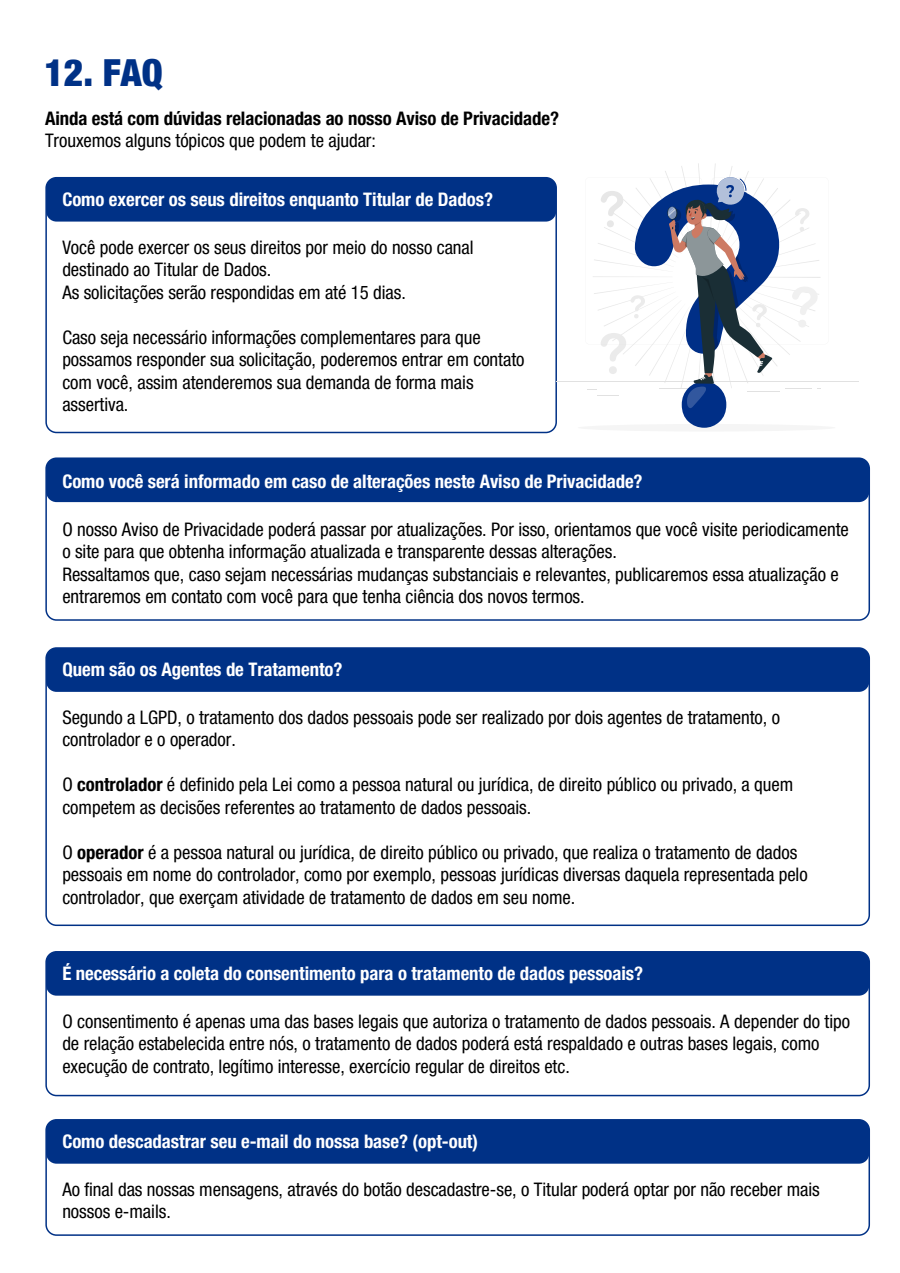
<style>
.page{position:relative;width:900px;height:1273px;background:#fff}
.page>*{position:absolute;margin:0;border:0;box-sizing:border-box;transform-origin:0 0}
.t1{font:37.5px "Helvetica Neue LT 97 Blk Cn";color:#003186}
.t2{font:18.75px/22.5px "Helvetica Neue LT 57 Cn";letter-spacing:-.005em;color:#000}
.t3{font:18.75px "Helvetica Neue LT 77 Bd Cn";letter-spacing:-.005em;color:#fff}
.t4{font:18.75px "Helvetica Neue LT 77 Bd Cn";letter-spacing:-.005em;color:#000}
.s1{font-family:"Helvetica Neue LT 77 Bd Cn"}
</style>
<div class="page">
<div style="left:45px;top:177px;width:512px;height:256px;border:2px solid #003186;border-radius:10px"></div>
<div style="left:46px;top:178px;width:510px;height:44px;background:#003186;border-radius:10px"></div>
<div style="left:45px;top:457px;width:825px;height:164px;border:2px solid #003186;border-radius:10px"></div>
<div style="left:46px;top:458px;width:823px;height:44px;background:#003186;border-radius:10px"></div>
<div style="left:45px;top:647px;width:825px;height:279px;border:2px solid #003186;border-radius:10px"></div>
<div style="left:46px;top:648px;width:823px;height:44px;background:#003186;border-radius:10px"></div>
<div style="left:45px;top:951px;width:825px;height:145px;border:2px solid #003186;border-radius:10px"></div>
<div style="left:46px;top:952px;width:823px;height:44px;background:#003186;border-radius:10px"></div>
<div style="left:45px;top:1119px;width:825px;height:117px;border:2px solid #003186;border-radius:10px"></div>
<div style="left:46px;top:1120px;width:823px;height:44px;background:#003186;border-radius:10px"></div>
<hr style="left:556px;top:381px;width:303px;height:1px;background:#e1e1e1">
<div style="left:578px;top:424px;width:257px;height:7px;background:#f5f5f5;border-radius:50%"></div>
<svg style="left:587px;top:175px;width:234px;height:253px"></svg>
<h1 class="t1" style="left:44px;top:51px;width:120px">12. FAQ</h1>
<p class="t4" style="left:45px;top:107px;width:516px">Ainda está com dúvidas relacionadas ao nosso Aviso de Privacidade?</p>
<p class="t2" style="left:45px;top:129px;width:332px">Trouxemos alguns tópicos que podem te ajudar:</p>
<p class="t3" style="left:62px;top:188px;width:432px">Como exercer os seus direitos enquanto Titular de Dados?</p>
<p class="t2" style="left:62px;top:235px;width:413px">Você pode exercer os seus direitos por meio do nosso canal destinado ao Titular de Dados.<br>As solicitações serão respondidas em até 15 dias.</p>
<p class="t2" style="left:62px;top:325px;width:464px">Caso seja necessário informações complementares para que possamos responder sua solicitação, poderemos entrar em contato com você, assim atenderemos sua demanda de forma mais assertiva.</p>
<p class="t3" style="left:62px;top:470px;width:582px">Como você será informado em caso de alterações neste Aviso de Privacidade?</p>
<p class="t2" style="left:62px;top:517px;width:788px">O nosso Aviso de Privacidade poderá passar por atualizações. Por isso, orientamos que você visite periodicamente o site para que obtenha informação atualizada e transparente dessas alterações.<br>Ressaltamos que, caso sejam necessárias mudanças substanciais e relevantes, publicaremos essa atualização e entraremos em contato com você para que tenha ciência dos novos termos.</p>
<p class="t3" style="left:62px;top:658px;width:282px">Quem são os Agentes de Tratamento?</p>
<p class="t2" style="left:62px;top:706px;width:719px">Segundo a LGPD, o tratamento dos dados pessoais pode ser realizado por dois agentes de tratamento, o controlador e o operador.</p>
<p class="t2" style="left:62px;top:773px;width:732px">O <span class="s1">controlador</span> é definido pela Lei como a pessoa natural ou jurídica, de direito público ou privado, a quem competem as decisões referentes ao tratamento de dados pessoais.</p>
<p class="t2" style="left:62px;top:841px;width:747px">O <span class="s1">operador</span> é a pessoa natural ou jurídica, de direito público ou privado, que realiza o tratamento de dados pessoais em nome do controlador, como por exemplo, pessoas jurídicas diversas daquela representada pelo controlador, que exerçam atividade de tratamento de dados em seu nome.</p>
<p class="t3" style="left:62px;top:962px;width:582px">É necessário a coleta do consentimento para o tratamento de dados pessoais?</p>
<p class="t2" style="left:62px;top:1009px;width:789px">O consentimento é apenas uma das bases legais que autoriza o tratamento de dados pessoais. A depender do tipo de relação estabelecida entre nós, o tratamento de dados poderá está respaldado e outras bases legais, como execução de contrato, legítimo interesse, exercício regular de direitos etc.</p>
<p class="t3" style="left:62px;top:1130px;width:417px">Como descadastrar seu e-mail do nossa base? (opt-out)</p>
<p class="t2" style="left:62px;top:1177px;width:759px">Ao final das nossas mensagens, através do botão descadastre-se, o Titular poderá optar por não receber mais nossos e-mails.</p>
</div>
